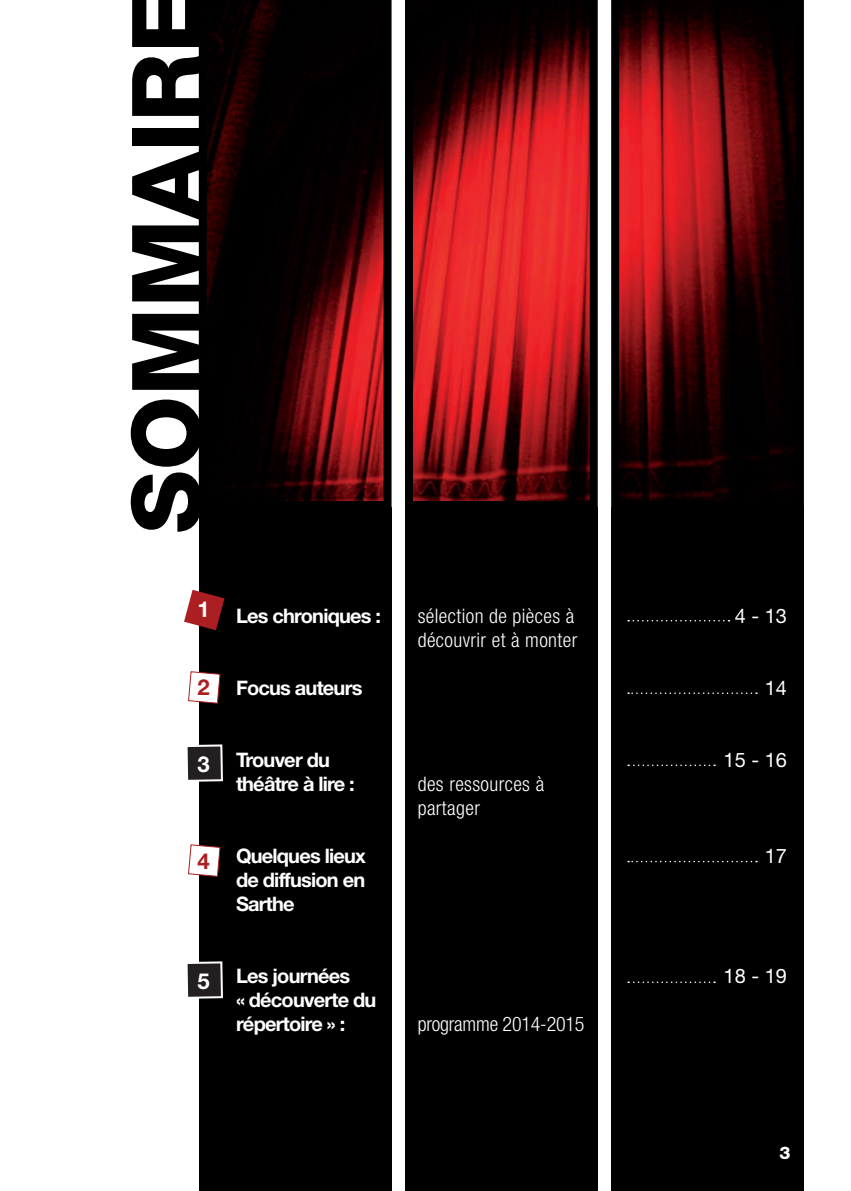
<style>
.page{position:relative;width:851px;height:1191px;background:#fff}
.page>*{position:absolute;margin:0;border:0;box-sizing:border-box;transform-origin:0 0}
.t1{font:800 95.4px "Helvetica Neue";color:#000}
.t2{font:700 22px "Helvetica Neue";color:#fff}
.t3{font:700 22px "Helvetica Neue";color:#ab1e21}
.t4{font:700 20px/24px "Helvetica Neue";letter-spacing:-.04em;color:#fff}
.t5{font:300 condensed 20px/24px "Helvetica Neue";letter-spacing:.02em;color:#fff}
.t6{font:300 condensed 20px "Helvetica Neue";letter-spacing:-.01em;color:#fff}
.t7{font:20px "Helvetica Neue";color:#fff}
.t8{font:800 17.4px "Helvetica Neue";color:#fff}
</style>
<div class="page">
<svg style="left:199px;top:0;width:192px;height:507px;background:#210305"></svg>
<svg style="left:405px;top:0;width:192px;height:507px;background:#8b1518"></svg>
<svg style="left:611px;top:0;width:192px;height:507px;background:#4f0e11"></svg>
<div style="left:199px;top:507px;width:192px;height:684px;background:#000"></div>
<div style="left:405px;top:507px;width:192px;height:684px;background:#000"></div>
<div style="left:611px;top:507px;width:192px;height:684px;background:#000"></div>
<svg style="left:184px;top:590px;width:40px;height:40px"></svg>
<svg style="left:188px;top:671px;width:33px;height:33px"></svg>
<svg style="left:187px;top:744px;width:36px;height:255px"></svg>
<svg style="left:628px;top:620px;width:101px;height:1px"></svg>
<svg style="left:628px;top:692px;width:129px;height:2px"></svg>
<svg style="left:628px;top:764px;width:87px;height:2px"></svg>
<svg style="left:628px;top:981px;width:87px;height:2px"></svg>
<svg style="left:628px;top:860px;width:129px;height:2px"></svg>
<h1 class="t1" style="left:109px;top:534px;width:547px;rotate:-90deg">SOMMAIRE</h1>
<p class="t2" style="left:197px;top:595px;width:14px">1</p>
<p class="t4" style="left:236px;top:603px;width:147px">Les chroniques :</p>
<p class="t3" style="left:197px;top:674px;width:14px">2</p>
<p class="t4" style="left:236px;top:675px;width:128px">Focus auteurs</p>
<p class="t2" style="left:197px;top:750px;width:14px">3</p>
<p class="t4" style="left:236px;top:747px;width:120px">Trouver du théâtre à lire :</p>
<p class="t3" style="left:197px;top:847px;width:14px">4</p>
<p class="t4" style="left:236px;top:843px;width:131px;text-align:justify">Quelques lieux de diffusion en Sarthe</p>
<p class="t2" style="left:197px;top:967px;width:14px">5</p>
<p class="t4" style="left:236px;top:963px;width:142px">Les journées<br>« découverte du répertoire » :</p>
<p class="t5" style="left:417px;top:603px;width:161px">sélection de pièces à découvrir et à monter</p>
<p class="t5" style="left:417px;top:771px;width:128px">des ressources à partager</p>
<p class="t6" style="left:417px;top:1012px;width:168px">programme 2014-2015</p>
<p class="t7" style="left:734px;top:603px;width:54px">4 - 13</p>
<p class="t7" style="left:764px;top:675px;width:24px">14</p>
<p class="t7" style="left:723px;top:747px;width:65px">15 - 16</p>
<p class="t7" style="left:764px;top:843px;width:24px">17</p>
<p class="t7" style="left:723px;top:963px;width:65px">18 - 19</p>
<p class="t8" style="left:779px;top:1142px;width:12px">3</p>
</div>
